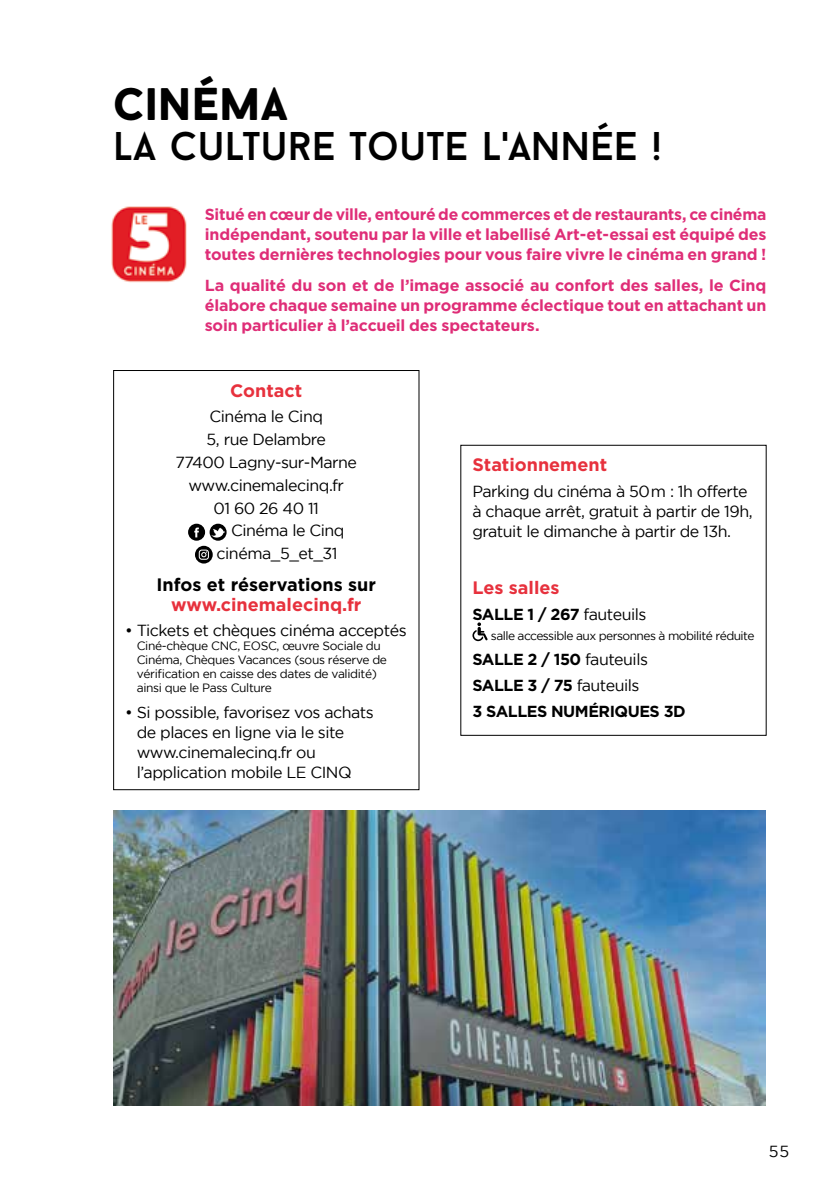
<style>
.page{position:relative;width:834px;height:1191px;background:#fff}
.page>*{position:absolute;margin:0;border:0;box-sizing:border-box;transform-origin:0 0}
.t1{font:900 46px "Baron Neue";color:#000}
.t2{font:40px "Baron Neue";color:#000}
.t3{font:700 18px "Gotham";color:#e7313d}
.t4{font:700 18px "Gotham";color:#000}
.t5{font:700 16px/20px "Gotham";letter-spacing:-.01em;color:#df2d77;text-align:justify}
.t6{font:16px/20px "Gotham";letter-spacing:-.03em;color:#000}
.t7{font:700 16px/25.6px "Gotham";letter-spacing:-.03em;color:#000}
.t8{font:12px/14px "Gotham";letter-spacing:-.03em;color:#000}
.s1{font-weight:400}
</style>
<div class="page">
<img style="left:113px;top:810px;width:652px;height:296px">
<svg style="left:188px;top:524px;width:17px;height:17px"></svg>
<svg style="left:209px;top:524px;width:17px;height:17px"></svg>
<svg style="left:211px;top:528px;width:14px;height:9px"></svg>
<div style="left:195px;top:546px;width:18px;height:17px;background:#000;border-radius:50%"></div>
<svg style="left:199px;top:549px;width:10px;height:11px"></svg>
<div style="left:113px;top:370px;width:306px;height:420px;border:1px solid #000"></div>
<svg style="left:472px;top:622px;width:15px;height:19px"></svg>
<img style="left:111px;top:206px;width:76px;height:77px">
<h1 class="t1" style="left:113px;top:74px;width:176px">CINÉMA</h1>
<h2 class="t2" style="left:113px;top:121px;width:550px">LA CULTURE TOUTE L'ANNÉE !</h2>
<p class="t5" style="left:205px;top:204px;width:563px">Situé en cœur de ville, entouré de commerces et de restaurants, ce cinéma indépendant, soutenu par la ville et labellisé Art-et-essai est équipé des toutes dernières technologies pour vous faire vivre le cinéma en grand !</p>
<p class="t5" style="left:205px;top:276px;width:563px">La qualité du son et de l’image associé au confort des salles, le Cinq élabore chaque semaine un programme éclectique tout en attachant un soin particulier à l’accueil des spectateurs.</p>
<p class="t3" style="left:230px;top:378px;width:74px">Contact</p>
<p class="t6" style="left:209px;top:406px;width:115px">Cinéma le Cinq</p>
<p class="t6" style="left:206px;top:429px;width:121px">5, rue Delambre</p>
<p class="t6" style="left:175px;top:452px;width:183px">77400 Lagny-sur-Marne</p>
<p class="t6" style="left:188px;top:475px;width:157px">www.cinemalecinq.fr</p>
<p class="t6" style="left:213px;top:498px;width:107px">01 60 26 40 11</p>
<p class="t6" style="left:231px;top:520px;width:115px">Cinéma le Cinq</p>
<p class="t6" style="left:216px;top:543px;width:122px">cinéma_5_et_31</p>
<p class="t4" style="left:156px;top:572px;width:221px">Infos et réservations sur</p>
<p class="t3" style="left:171px;top:592px;width:192px">www.cinemalecinq.fr</p>
<p class="t6" style="left:125px;top:620px;width:283px">• Tickets et chèques cinéma acceptés</p>
<p class="t8" style="left:137px;top:639px;width:252px">Ciné-chèque CNC, EOSC, œuvre Sociale du Cinéma, Chèques Vacances (sous réserve de vérification en caisse des dates de validité) ainsi que le Pass Culture</p>
<p class="t6" style="left:137px;top:702px;width:238px;text-indent:-11px">• Si possible, favorisez vos achats de places en ligne via le site www.cinemalecinq.fr ou l’application mobile LE CINQ</p>
<p class="t3" style="left:472px;top:453px;width:136px">Stationnement</p>
<p class="t6" style="left:472px;top:481px;width:282px">Parking du cinéma à 50m : 1h offerte à chaque arrêt, gratuit à partir de 19h, gratuit le dimanche à partir de 13h.</p>
<p class="t3" style="left:472px;top:576px;width:89px">Les salles</p>
<p class="t7" style="left:472px;top:601px;width:175px">SALLE 1 / 267 <span class="s1">fauteuils</span></p>
<p class="t8" style="left:491px;top:628px;width:265px">salle accessible aux personnes à mobilité réduite</p>
<p class="t7" style="left:472px;top:647px;width:215px">SALLE 2 / 150 <span class="s1">fauteuils<br></span>SALLE 3 / 75 <span class="s1">fauteuils<br></span>3 SALLES NUMÉRIQUES 3D</p>
<p class="t6" style="left:768px;top:1141px;width:22px">55</p>
</div>
